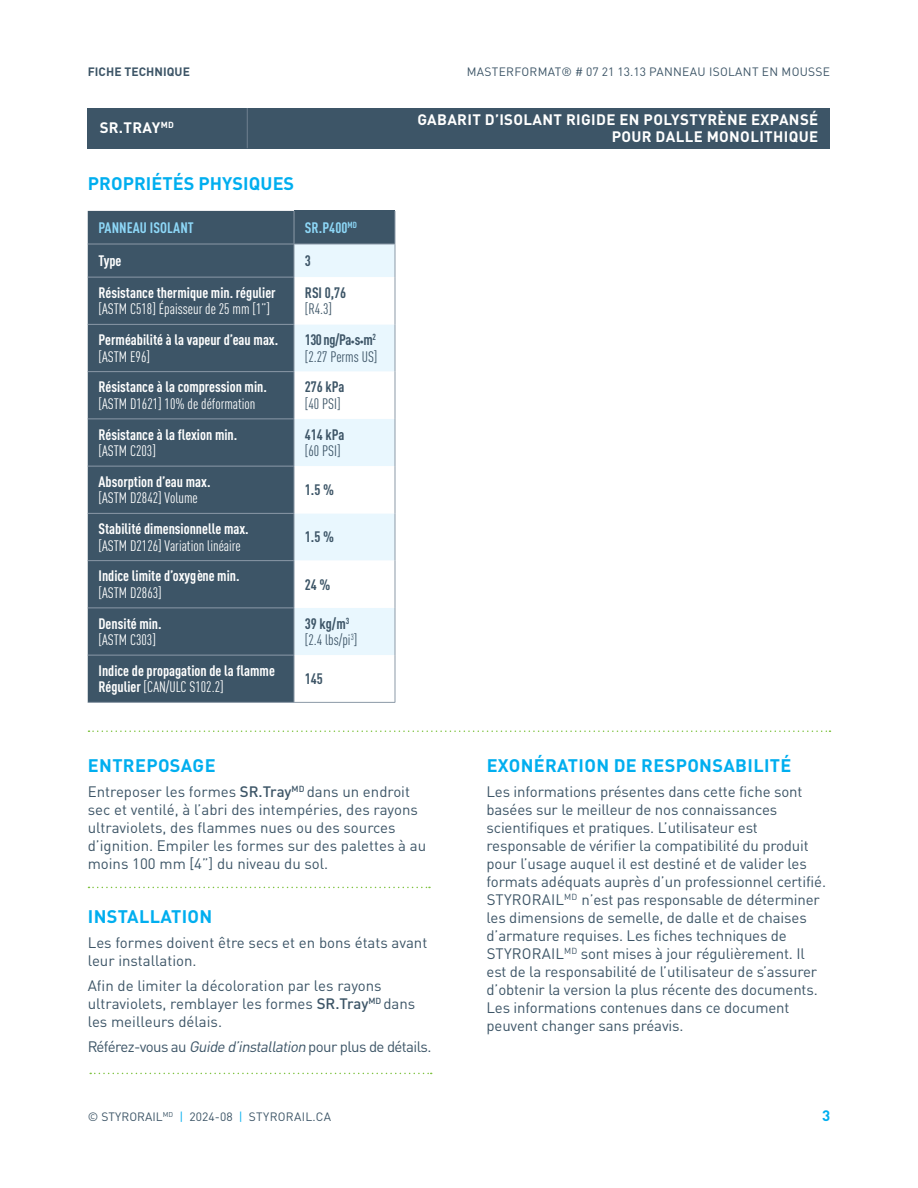
<style>
.page{position:relative;width:918px;height:1188px;background:#fff}
.page>*{position:absolute;margin:0;border:0;box-sizing:border-box;transform-origin:0 0}
.t1{font:700 18px "DIN Pro";letter-spacing:.02em;color:#00aeef}
.t2{font:15px/18px "DIN Pro";letter-spacing:-.01em;color:#3d5567}
.t3{font:700 15px "DIN Cond";color:#fff}
.t4{font:condensed 15px "DIN Pro";color:#fff}
.t5{font:700 15px/16.2px "DIN Pro";letter-spacing:.025em;color:#fff;text-align:right}
.t6{font:700 15px "DIN Cond";color:#3d5567}
.t7{font:15px "DIN Pro";letter-spacing:-.04em;color:#3d5567}
.t8{font:condensed 15px "DIN Pro";color:#3d5567}
.t9{font:700 15px "DIN Cond";letter-spacing:.005em;color:#8ed8f8}
.t10{font:700 15px "DIN Pro";color:#00aeef}
.t11{font:12px "DIN Pro";letter-spacing:.025em;color:#3d5567}
.t12{font:12px "DIN Pro";letter-spacing:.005em;color:#3d5567}
.t13{font:700 12px "DIN Pro";letter-spacing:.005em;color:#3d5567}
.s1{font-family:"DIN Cond";font-weight:700;font-stretch:normal}
.s2{font-size:9px}
.s3{font-weight:500}
.s4{font-style:italic}
.s5{color:#00aeef}
</style>
<div class="page">
<svg style="left:88px;top:730px;width:743px;height:2px"></svg>
<div style="left:88px;top:108px;width:742px;height:40px;background:#3d5567"></div>
<hr style="left:247px;top:108px;width:1px;height:40px;background:#697b8b">
<div style="left:88px;top:211px;width:206px;height:491px;background:#3d5567"></div>
<div style="left:294px;top:211px;width:101px;height:33px;background:#3d5567"></div>
<svg style="left:294px;top:245px;width:101px;height:457px"></svg>
<hr style="left:88px;top:244px;width:206px;height:1px;background:#8b99a7">
<hr style="left:88px;top:277px;width:206px;height:1px;background:#8b99a7">
<hr style="left:88px;top:324px;width:206px;height:1px;background:#8b99a7">
<hr style="left:88px;top:371px;width:206px;height:1px;background:#8b99a7">
<hr style="left:88px;top:419px;width:206px;height:1px;background:#8b99a7">
<hr style="left:88px;top:466px;width:206px;height:1px;background:#8b99a7">
<hr style="left:88px;top:513px;width:206px;height:1px;background:#8b99a7">
<hr style="left:88px;top:560px;width:206px;height:1px;background:#8b99a7">
<hr style="left:88px;top:608px;width:206px;height:1px;background:#8b99a7">
<hr style="left:294px;top:211px;width:1px;height:33px;background:#8b99a7">
<hr style="left:395px;top:211px;width:1px;height:33px;background:#8b99a7">
<hr style="left:294px;top:244px;width:101px;height:1px;background:#8b99a7">
<hr style="left:294px;top:244px;width:1px;height:33px;background:#8b99a7">
<hr style="left:395px;top:244px;width:1px;height:33px;background:#8b99a7">
<hr style="left:294px;top:277px;width:1px;height:47px;background:#8b99a7">
<hr style="left:395px;top:277px;width:1px;height:47px;background:#8b99a7">
<hr style="left:294px;top:325px;width:1px;height:46px;background:#8b99a7">
<hr style="left:395px;top:324px;width:1px;height:48px;background:#8b99a7">
<hr style="left:294px;top:372px;width:1px;height:47px;background:#8b99a7">
<hr style="left:395px;top:372px;width:1px;height:47px;background:#8b99a7">
<hr style="left:294px;top:419px;width:1px;height:47px;background:#8b99a7">
<hr style="left:395px;top:419px;width:1px;height:47px;background:#8b99a7">
<hr style="left:294px;top:466px;width:1px;height:47px;background:#8b99a7">
<hr style="left:395px;top:466px;width:1px;height:47px;background:#8b99a7">
<hr style="left:294px;top:514px;width:1px;height:46px;background:#8b99a7">
<hr style="left:395px;top:513px;width:1px;height:48px;background:#8b99a7">
<hr style="left:294px;top:561px;width:1px;height:47px;background:#8b99a7">
<hr style="left:395px;top:561px;width:1px;height:47px;background:#8b99a7">
<hr style="left:294px;top:608px;width:1px;height:47px;background:#8b99a7">
<hr style="left:395px;top:608px;width:1px;height:47px;background:#8b99a7">
<hr style="left:294px;top:655px;width:1px;height:47px;background:#8b99a7">
<hr style="left:395px;top:655px;width:1px;height:47px;background:#8b99a7">
<hr style="left:88px;top:655px;width:206px;height:1px;background:#8b99a7">
<hr style="left:88px;top:702px;width:206px;height:1px;background:#8b99a7">
<hr style="left:294px;top:702px;width:101px;height:1px;background:#8b99a7">
<svg style="left:88px;top:887px;width:342px;height:1px"></svg>
<svg style="left:90px;top:1073px;width:342px;height:1px"></svg>
<p class="t13" style="left:88px;top:62px;width:104px">FICHE TECHNIQUE</p>
<p class="t11" style="left:467px;top:62px;width:365px">MASTERFORMAT® # 07 21 13.13 PANNEAU ISOLANT EN MOUSSE</p>
<p class="t5" style="left:100px;top:118px;width:76px">SR.TRAY<sup>MD</sup></p>
<p class="t1" style="left:88px;top:169px;width:208px">PROPRIÉTÉS PHYSIQUES</p>
<p class="t9" style="left:99px;top:218px;width:97px">PANNEAU ISOLANT</p>
<p class="t9" style="left:305px;top:218px;width:54px">SR.P400<sup>MD</sup></p>
<p class="t3" style="left:99px;top:251px;width:24px">Type</p>
<p class="t6" style="left:305px;top:251px;width:8px">3</p>
<p class="t3" style="left:99px;top:283px;width:179px">Résistance thermique min. régulier</p>
<p class="t4" style="left:99px;top:298px;width:173px">[ASTM C518] Épaisseur de 25 mm [1”]</p>
<p class="t6" style="left:305px;top:283px;width:43px">RSI 0,76</p>
<p class="t8" style="left:305px;top:298px;width:29px">[R4.3]</p>
<p class="t3" style="left:99px;top:331px;width:181px">Perméabilité à la vapeur d’eau max.</p>
<p class="t4" style="left:99px;top:346px;width:53px">[ASTM E96]</p>
<p class="t3" style="left:99px;top:378px;width:170px">Résistance à la compression min.</p>
<p class="t4" style="left:99px;top:393px;width:158px">[ASTM D1621] 10% de déformation</p>
<p class="t3" style="left:99px;top:425px;width:140px">Résistance à la flexion min.</p>
<p class="t4" style="left:99px;top:440px;width:59px">[ASTM C203]</p>
<p class="t3" style="left:99px;top:472px;width:114px">Absorption d’eau max.</p>
<p class="t4" style="left:99px;top:487px;width:101px">[ASTM D2842] Volume</p>
<p class="t3" style="left:99px;top:520px;width:152px">Stabilité dimensionnelle max.</p>
<p class="t4" style="left:99px;top:534px;width:144px">[ASTM D2126] Variation linéaire</p>
<p class="t3" style="left:99px;top:567px;width:143px">Indice limite d’oxygène min.</p>
<p class="t4" style="left:99px;top:582px;width:65px">[ASTM D2863]</p>
<p class="t3" style="left:99px;top:614px;width:65px">Densité min.</p>
<p class="t4" style="left:99px;top:629px;width:59px">[ASTM C303]</p>
<p class="t3" style="left:99px;top:661px;width:178px">Indice de propagation de la flamme</p>
<p class="t4" style="left:99px;top:676px;width:127px"><span class="s1">Régulier</span> [CAN/ULC S102.2]</p>
<p class="t6" style="left:305px;top:331px;width:73px">130 ng/Pa<span class="s2">•</span>s<span class="s2">•</span>m<sup>2</sup></p>
<p class="t8" style="left:305px;top:345px;width:74px">[2.27 Perms US]</p>
<p class="t6" style="left:305px;top:378px;width:41px">276 kPa</p>
<p class="t8" style="left:305px;top:393px;width:37px">[40 PSI]</p>
<p class="t6" style="left:305px;top:425px;width:41px">414 kPa</p>
<p class="t8" style="left:305px;top:440px;width:37px">[60 PSI]</p>
<p class="t6" style="left:305px;top:481px;width:31px">1.5 %</p>
<p class="t6" style="left:305px;top:528px;width:31px">1.5 %</p>
<p class="t6" style="left:305px;top:575px;width:27px">24 %</p>
<p class="t6" style="left:305px;top:614px;width:46px">39 kg/m<sup>3</sup></p>
<p class="t8" style="left:305px;top:629px;width:54px">[2.4 lbs/pi<sup>3</sup>]</p>
<p class="t6" style="left:305px;top:670px;width:20px">145</p>
<p class="t5" style="left:417px;top:110px;width:402px">GABARIT D’ISOLANT RIGIDE EN POLYSTYRÈNE EXPANSÉ<br>POUR DALLE MONOLITHIQUE</p>
<p class="t1" style="left:88px;top:750px;width:129px">ENTREPOSAGE</p>
<p class="t2" style="left:88px;top:781px;width:340px">Entreposer les formes <span class="s3">SR.Tray</span><sup>MD</sup> dans un endroit sec et ventilé, à l’abri des intempéries, des rayons ultraviolets, des flammes nues ou des sources d’ignition. Empiler les formes sur des palettes à au moins 100 mm [4”] du niveau du sol.</p>
<p class="t1" style="left:88px;top:902px;width:126px">INSTALLATION</p>
<p class="t2" style="left:88px;top:932px;width:341px">Les formes doivent être secs et en bons états avant leur installation.</p>
<p class="t2" style="left:88px;top:975px;width:329px">Afin de limiter la décoloration par les rayons ultraviolets, remblayer les formes <span class="s3">SR.Tray</span><sup>MD</sup> dans les meilleurs délais.</p>
<p class="t7" style="left:88px;top:1034px;width:345px">Référez-vous au <span class="s4">Guided’installation</span>pour plus de détails.</p>
<p class="t1" style="left:487px;top:750px;width:306px">EXONÉRATION DE RESPONSABILITÉ</p>
<p class="t2" style="left:487px;top:781px;width:341px">Les informations présentes dans cette fiche sont basées sur le meilleur de nos connaissances scientifiques et pratiques. L’utilisateur est responsable de vérifier la compatibilité du produit pour l’usage auquel il est destiné et de valider les formats adéquats auprès d’un professionnel certifié.<br>STYRORAIL<sup>MD</sup> n’est pas responsable de déterminer les dimensions de semelle, de dalle et de chaises d’armature requises. Les fiches techniques de STYRORAIL<sup>MD</sup> sont mises à jour régulièrement. Il est de la responsabilité de l’utilisateur de s’assurer d’obtenir la version la plus récente des documents.<br>Les informations contenues dans ce document peuvent changer sans préavis.</p>
<p class="t12" style="left:88px;top:1107px;width:245px">© STYRORAIL<sup>MD</sup> <span class="s5">|</span> 2024-08 <span class="s5">|</span> STYRORAIL.CA</p>
<p class="t10" style="left:822px;top:1103px;width:10px">3</p>
</div>
